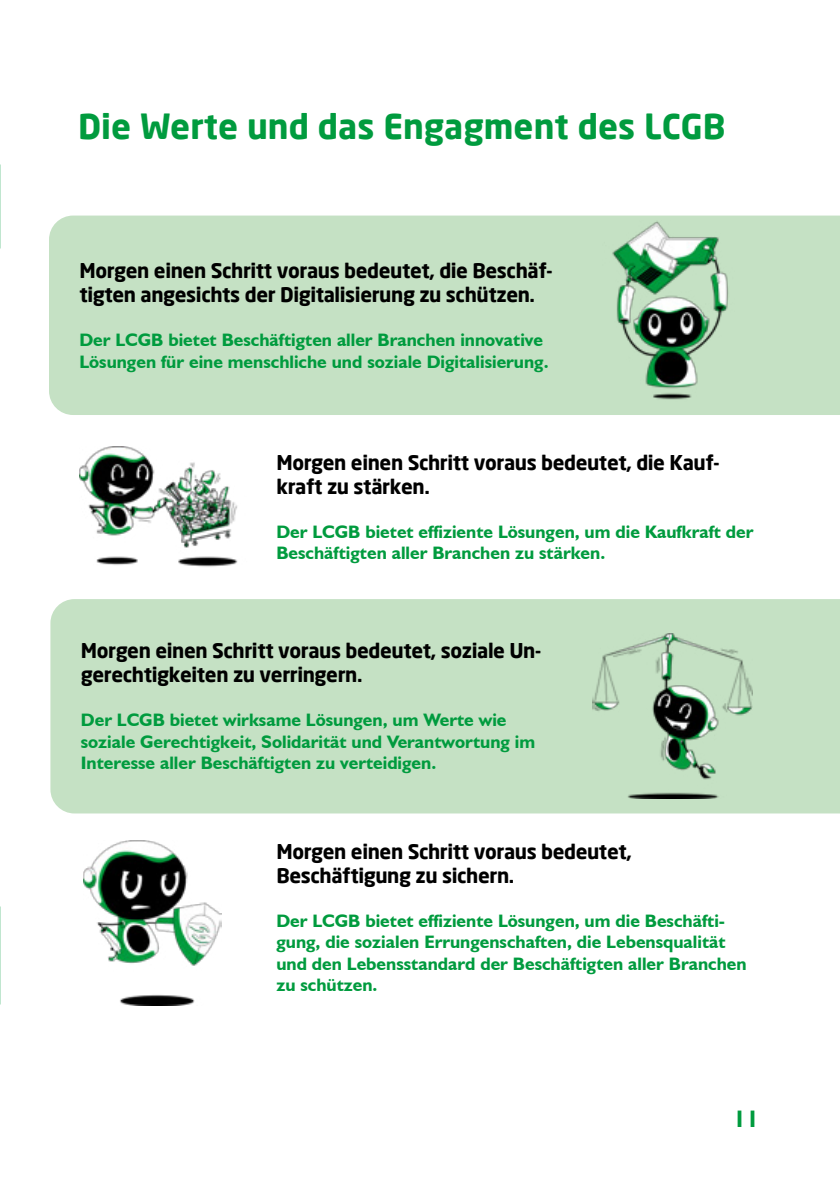
<style>
.page{position:relative;width:840px;height:1191px;background:#fff}
.page>*{position:absolute;margin:0;border:0;box-sizing:border-box;transform-origin:0 0}
.t1{font:700 34px "Neo Sans";color:#009b3e}
.t2{font:700 23.8px "Humanist 521 BT";color:#009b3e}
.t3{font:700 20px/24px "Neo Sans";letter-spacing:-.02em;color:#000}
.t4{font:700 18px/21.6px "Humanist 521 BT";color:#009b3e}
</style>
<div class="page">
<div style="left:49px;top:215px;width:790px;height:200px;background:#c5e1c4"></div>
<div style="left:50px;top:599px;width:789px;height:214px;background:#c5e1c4"></div>
<img style="left:79px;top:447px;width:159px;height:120px">
<img style="left:592px;top:633px;width:159px;height:165px">
<img style="left:602px;top:220px;width:132px;height:182px">
<img style="left:83px;top:840px;width:138px;height:165px">
<h1 class="t1" style="left:78px;top:105px;width:648px">Die Werte und das Engagment des LCGB</h1>
<p class="t3" style="left:79px;top:258px;width:474px">Morgen einen Schritt voraus bedeutet, die Beschäf&shy;tigten angesichts der Digitalisierung zu schützen.</p>
<p class="t4" style="left:79px;top:329px;width:470px">Der LCGB bietet Beschäftigten aller Branchen innovative<br>Lösungen für eine menschliche und soziale Digitalisierung.</p>
<p class="t3" style="left:276px;top:450px;width:444px">Morgen einen Schritt voraus bedeutet, die Kauf&shy;kraft zu stärken.</p>
<p class="t4" style="left:276px;top:520px;width:478px">Der LCGB bietet effiziente Lösungen, um die Kaufkraft der<br>Beschäftigten aller Branchen zu stärken.</p>
<p class="t3" style="left:81px;top:638px;width:461px">Morgen einen Schritt voraus bedeutet, soziale Un&shy;gerechtigkeiten zu verringern.</p>
<p class="t4" style="left:81px;top:709px;width:455px">Der LCGB bietet wirksame Lösungen, um Werte wie soziale Gerechtigkeit, Solidarität und Verantwortung im<br>Interesse aller Beschäftigten zu verteidigen.</p>
<p class="t3" style="left:276px;top:839px;width:357px">Morgen einen Schritt voraus bedeutet,<br>Beschäftigung zu sichern.</p>
<p class="t4" style="left:276px;top:909px;width:471px">Der LCGB bietet effiziente Lösungen, um die Beschäfti&shy;gung, die sozialen Errungenschaften, die Lebensqualität und den Lebensstandard der Beschäftigten aller Branchen zu schützen.</p>
<h2 class="t2" style="left:732px;top:1104px;width:28px">11</h2>
</div>
